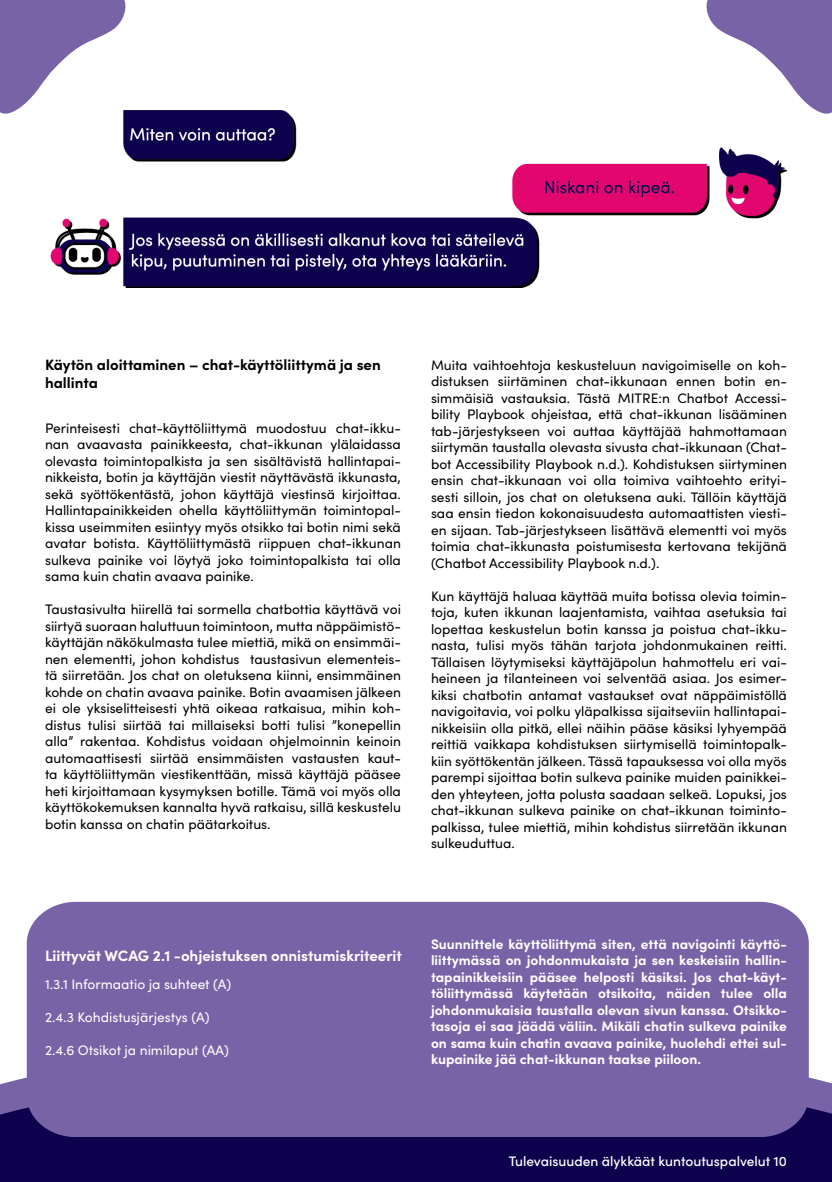
<style>
.page{position:relative;width:832px;height:1182px;background:#fff}
.page>*{position:absolute;margin:0;border:0;box-sizing:border-box;transform-origin:0 0}
.AIRE_Alaotsikko1{font:700 15px/18px "Sofia Pro";color:#000}
.AIRE_Alaotsikko1-2{font:700 15px "Sofia Pro";color:#fff}
.AIRE_Basic_Paragraph{font:13.75px/16.5px "Sofia Pro";color:#000;text-align:justify}
.AIRE_Basic_Paragraph-2{font:700 13.75px/16.5px "Sofia Pro";color:#fff;text-align:justify}
.AIRE_Basic_Paragraph-3{font:13.75px "Sofia Pro";color:#fff}
.t1{font:500 13.75px "Sofia Pro";color:#fff}
</style>
<div class="page">
<svg style="left:1px;top:1060px;width:830px;height:76px"></svg>
<div style="left:27px;top:901px;width:781px;height:235px;background:#7963a7"></div>
<svg style="left:0;top:1084px;width:1px;height:52px"></svg>
<img style="left:50px;top:110px;width:736px;height:177px">
<svg style="left:705px;top:0;width:126px;height:114px"></svg>
<svg style="left:0;top:0;width:126px;height:114px"></svg>
<div style="left:0;top:1136px;width:831px;height:45px;background:#0d004c"></div>
<p class="AIRE_Alaotsikko1" style="left:45px;top:355px;width:337px">Käytön aloittaminen – chat-käyttöliittymä ja sen hallinta</p>
<p class="AIRE_Basic_Paragraph" style="left:45px;top:419px;width:357px">Perinteisesti chat-käyttöliittymä muodostuu chat-ikku&shy;nan avaavasta painikkeesta, chat-ikkunan ylälaidassa olevasta toimintopalkista ja sen sisältävistä hallintapai&shy;nikkeista, botin ja käyttäjän viestit näyttävästä ikkunasta, sekä syöttökentästä, johon käyttäjä viestinsä kirjoittaa.<br>Hallintapainikkeiden ohella käyttöliittymän toimintopal&shy;kissa useimmiten esiintyy myös otsikko tai botin nimi sekä avatar botista. Käyttöliittymästä riippuen chat-ikkunan sulkeva painike voi löytyä joko toimintopalkista tai olla sama kuin chatin avaava painike.</p>
<p class="AIRE_Basic_Paragraph" style="left:45px;top:600px;width:357px">Taustasivulta hiirellä tai sormella chatbottia käyttävä voi siirtyä suoraan haluttuun toimintoon, mutta näppäimistö&shy;käyttäjän näkökulmasta tulee miettiä, mikä on ensimmäi&shy;nen elementti, johon kohdistus taustasivun elementeis&shy;tä siirretään. Jos chat on oletuksena kiinni, ensimmäinen kohde on chatin avaava painike. Botin avaamisen jälkeen ei ole yksiselitteisesti yhtä oikeaa ratkaisua, mihin koh&shy;distus tulisi siirtää tai millaiseksi botti tulisi ”konepellin alla” rakentaa. Kohdistus voidaan ohjelmoinnin keinoin automaattisesti siirtää ensimmäisten vastausten kaut&shy;ta käyttöliittymän viestikenttään, missä käyttäjä pääsee heti kirjoittamaan kysymyksen botille. Tämä voi myös olla käyttökokemuksen kannalta hyvä ratkaisu, sillä keskustelu botin kanssa on chatin päätarkoitus.</p>
<p class="AIRE_Basic_Paragraph" style="left:431px;top:355px;width:357px">Muita vaihtoehtoja keskusteluun navigoimiselle on koh&shy;distuksen siirtäminen chat-ikkunaan ennen botin en&shy;simmäisiä vastauksia. Tästä MITRE:n Chatbot Accessi&shy;bility Playbook ohjeistaa, että chat-ikkunan lisääminen tab-järjestykseen voi auttaa käyttäjää hahmottamaan siirtymän taustalla olevasta sivusta chat-ikkunaan (Chat&shy;bot Accessibility Playbook n.d.). Kohdistuksen siirtyminen ensin chat-ikkunaan voi olla toimiva vaihtoehto erityi&shy;sesti silloin, jos chat on oletuksena auki. Tällöin käyttäjä saa ensin tiedon kokonaisuudesta automaattisten viesti&shy;en sijaan. Tab-järjestykseen lisättävä elementti voi myös toimia chat-ikkunasta poistumisesta kertovana tekijänä (Chatbot Accessibility Playbook n.d.).</p>
<p class="AIRE_Basic_Paragraph" style="left:431px;top:586px;width:357px">Kun käyttäjä haluaa käyttää muita botissa olevia toimin&shy;toja, kuten ikkunan laajentamista, vaihtaa asetuksia tai lopettaa keskustelun botin kanssa ja poistua chat-ikku&shy;nasta, tulisi myös tähän tarjota johdonmukainen reitti.<br>Tällaisen löytymiseksi käyttäjäpolun hahmottelu eri vai&shy;heineen ja tilanteineen voi selventää asiaa. Jos esimer&shy;kiksi chatbotin antamat vastaukset ovat näppäimistöllä navigoitavia, voi polku yläpalkissa sijaitseviin hallintapai&shy;nikkeisiin olla pitkä, ellei näihin pääse käsiksi lyhyempää reittiä vaikkapa kohdistuksen siirtymisellä toimintopalk&shy;kiin syöttökentän jälkeen. Tässä tapauksessa voi olla myös parempi sijoittaa botin sulkeva painike muiden painikkei&shy;den yhteyteen, jotta polusta saadaan selkeä. Lopuksi, jos chat-ikkunan sulkeva painike on chat-ikkunan toiminto&shy;palkissa, tulee miettiä, mihin kohdistus siirretään ikkunan sulkeuduttua.</p>
<p class="AIRE_Alaotsikko1-2" style="left:45px;top:943px;width:358px">Liittyvät WCAG 2.1 -ohjeistuksen onnistumiskriteerit</p>
<p class="AIRE_Basic_Paragraph-3" style="left:45px;top:973px;width:188px">1.3.1 Informaatio ja suhteet (A)</p>
<p class="AIRE_Basic_Paragraph-3" style="left:45px;top:1006px;width:166px">2.4.3 Kohdistusjärjestys (A)</p>
<p class="AIRE_Basic_Paragraph-3" style="left:45px;top:1039px;width:185px">2.4.6 Otsikot ja nimilaput (AA)</p>
<p class="AIRE_Basic_Paragraph-2" style="left:431px;top:934px;width:357px">Suunnittele käyttöliittymä siten, että navigointi käyttö&shy;liittymässä on johdonmukaista ja sen keskeisiin hallin&shy;tapainikkeisiin pääsee helposti käsiksi. Jos chat-käyt&shy;töliittymässä käytetään otsikoita, näiden tulee olla johdonmukaisia taustalla olevan sivun kanssa. Otsikko&shy;tasoja ei saa jäädä väliin. Mikäli chatin sulkeva painike on sama kuin chatin avaava painike, huolehdi ettei sul&shy;kupainike jää chat-ikkunan taakse piiloon.</p>
<p class="t1" style="left:508px;top:1151px;width:279px">Tulevaisuuden älykkäät kuntoutuspalvelut 10</p>
</div>
